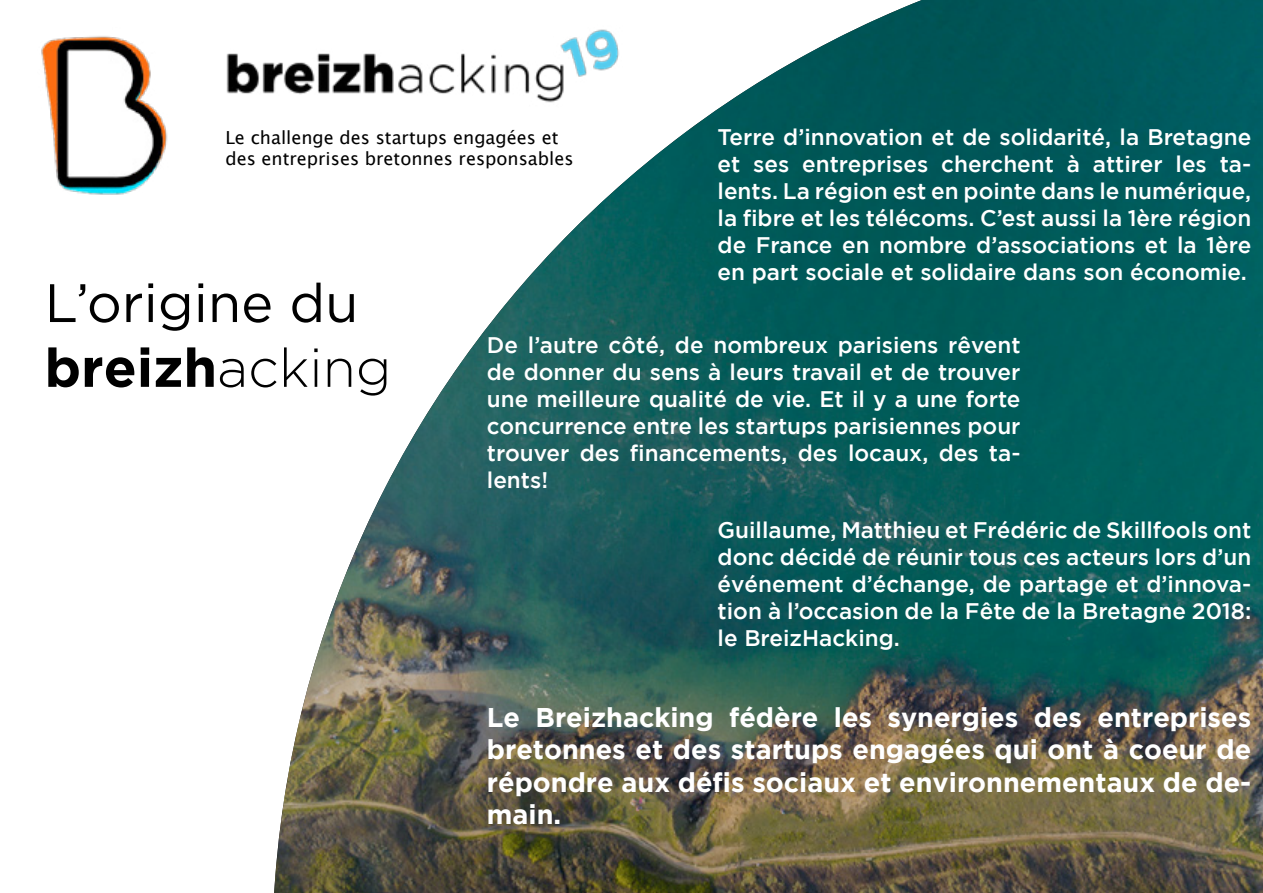
<style>
.page{position:relative;width:1263px;height:893px;background:#fff}
.page>*{position:absolute;margin:0;border:0;box-sizing:border-box;transform-origin:0 0}
.t1{font:54px/64.8px "Gotham";color:#000}
.t2{font:700 27px/32.4px "Gotham";color:#fff;text-align:justify}
.t3{font:500 22.5px/27px "Gotham";color:#fff;text-align:justify}
.t4{font:18px/21.6px "Lucida Grande";color:#000}
.s1{font-weight:700}
.s2{font-weight:300}
</style>
<div class="page">
<img style="left:41px;top:36px;width:127px;height:159px">
<img style="left:226px;top:53px;width:46px;height:41px">
<img style="left:274px;top:0;width:989px;height:893px">
<p class="t4" style="left:225px;top:127px;width:350px">Le challenge des startups engagées et des entreprises bretonnes responsables</p>
<p class="t3" style="left:718px;top:123px;width:535px">Terre d’innovation et de solidarité, la Bretagne et ses entreprises cherchent à attirer les ta&shy;lents. La région est en pointe dans le numérique, la fibre et les télécoms. C’est aussi la 1ère région de France en nombre d’associations et la 1ère en part sociale et solidaire dans son économie.</p>
<h1 class="t1" style="left:45px;top:270px;width:348px">L’origine du <span class="s1">breizh</span><span class="s2">acking</span></h1>
<p class="t3" style="left:487px;top:331px;width:535px">De l’autre côté, de nombreux parisiens rêvent de donner du sens à leurs travail et de trouver une meilleure qualité de vie. Et il y a une forte concurrence entre les startups parisiennes pour trouver des financements, des locaux, des ta&shy;lents!</p>
<p class="t3" style="left:718px;top:516px;width:535px">Guillaume, Matthieu et Frédéric de Skillfools ont donc décidé de réunir tous ces acteurs lors d’un événement d’échange, de partage et d’innova&shy;tion à l’occasion de la Fête de la Bretagne 2018: le BreizHacking.</p>
<p class="t2" style="left:487px;top:700px;width:766px">Le Breizhacking fédère les synergies des entreprises bretonnes et des startups engagées qui ont à coeur de répondre aux défis sociaux et environnementaux de de&shy;main.</p>
</div>
